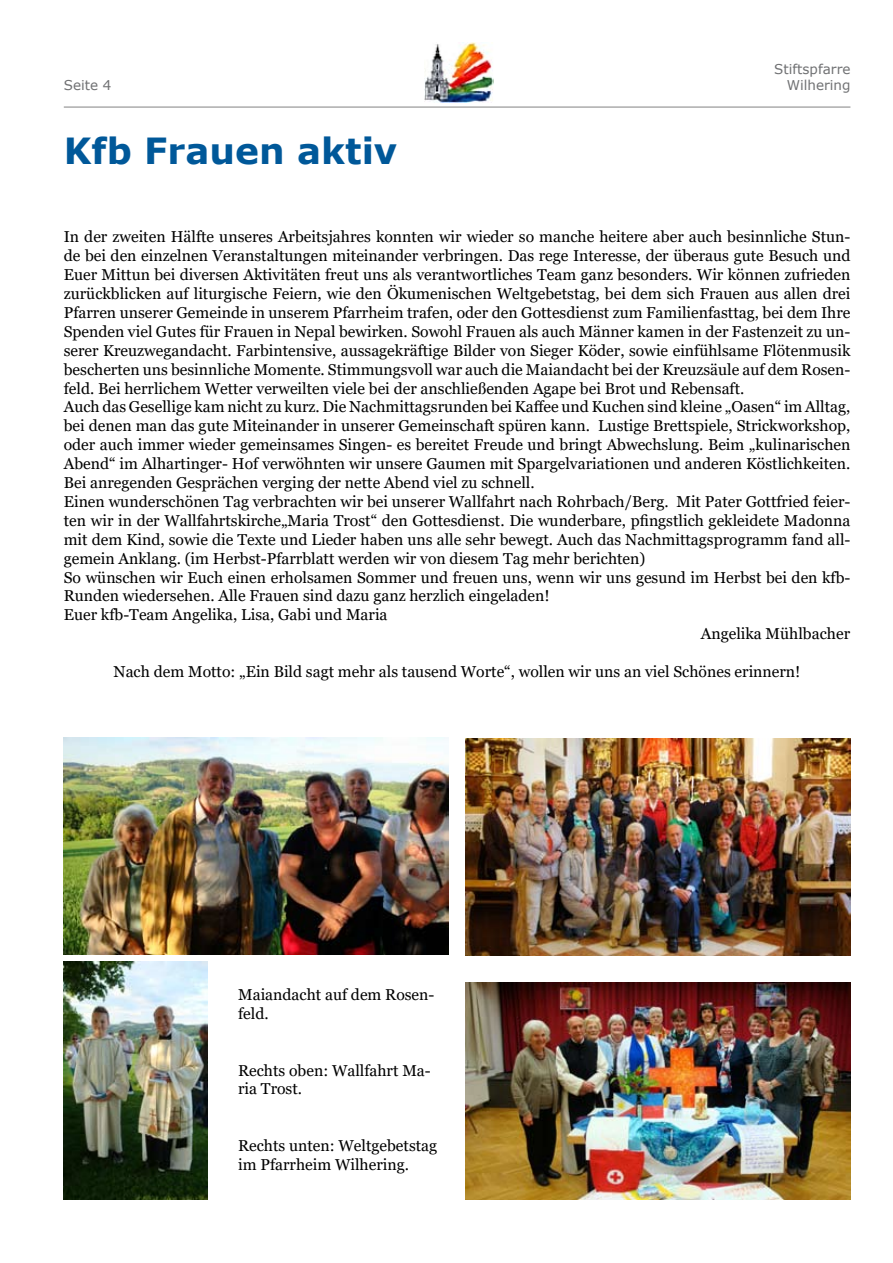
<style>
.page{position:relative;width:893px;height:1263px;background:#fff}
.page>*{position:absolute;margin:0;border:0;box-sizing:border-box;transform-origin:0 0}
.t1{font:700 36px "Verdana";color:#005899}
.t2{font:15.75px/18.9px "Georgia";color:#000}
.t3{font:13.5px/16.2px "Verdana";color:#707173;text-align:right}
</style>
<div class="page">
<hr style="left:64px;top:107px;width:786px;height:1px;background:#000">
<img style="left:425px;top:43px;width:69px;height:60px">
<img style="left:64px;top:738px;width:385px;height:216px">
<img style="left:64px;top:961px;width:144px;height:238px">
<img style="left:466px;top:738px;width:384px;height:217px">
<img style="left:466px;top:983px;width:384px;height:216px">
<p class="t3" style="left:64px;top:77px;width:49px">Seite 4</p>
<h1 class="t1" style="left:64px;top:125px;width:335px">Kfb Frauen aktiv</h1>
<p class="t3" style="left:774px;top:61px;width:78px">Stiftspfarre<br>Wilhering</p>
<p class="t2" style="left:64px;top:228px;width:788px">In der zweiten Hälfte unseres Arbeitsjahres konnten wir wieder so manche heitere aber auch besinnliche Stun-</p>
<p class="t2" style="left:64px;top:247px;width:788px">de bei den einzelnen Veranstaltungen miteinander verbringen. Das rege Interesse, der überaus gute Besuch und</p>
<p class="t2" style="left:64px;top:266px;width:788px">Euer Mittun bei diversen Aktivitäten freut uns als verantwortliches Team ganz besonders. Wir können zufrieden</p>
<p class="t2" style="left:64px;top:284px;width:788px">zurückblicken auf liturgische Feiern, wie den Ökumenischen Weltgebetstag, bei dem sich Frauen aus allen drei</p>
<p class="t2" style="left:64px;top:303px;width:788px">Pfarren unserer Gemeinde in unserem Pfarrheim trafen, oder den Gottesdienst zum Familienfasttag, bei dem Ihre</p>
<p class="t2" style="left:64px;top:322px;width:788px">Spenden viel Gutes für Frauen in Nepal bewirken. Sowohl Frauen als auch Männer kamen in der Fastenzeit zu un-</p>
<p class="t2" style="left:64px;top:341px;width:788px">serer Kreuzwegandacht. Farbintensive, aussagekräftige Bilder von Sieger Köder, sowie einfühlsame Flötenmusik</p>
<p class="t2" style="left:64px;top:360px;width:788px">bescherten uns besinnliche Momente. Stimmungsvoll war auch die Maiandacht bei der Kreuzsäule auf dem Rosen-</p>
<p class="t2" style="left:64px;top:379px;width:682px">feld. Bei herrlichem Wetter verweilten viele bei der anschließenden Agape bei Brot und Rebensaft.</p>
<p class="t2" style="left:64px;top:398px;width:788px">Auch das Gesellige kam nicht zu kurz. Die Nachmittagsrunden bei Kaffee und Kuchen sind kleine „Oasen“ im Alltag,</p>
<p class="t2" style="left:64px;top:417px;width:788px">bei denen man das gute Miteinander in unserer Gemeinschaft spüren kann. Lustige Brettspiele, Strickworkshop,</p>
<p class="t2" style="left:64px;top:436px;width:788px">oder auch immer wieder gemeinsames Singen- es bereitet Freude und bringt Abwechslung. Beim „kulinarischen</p>
<p class="t2" style="left:64px;top:455px;width:788px">Abend“ im Alhartinger- Hof verwöhnten wir unsere Gaumen mit Spargelvariationen und anderen Köstlichkeiten.</p>
<p class="t2" style="left:64px;top:473px;width:472px">Bei anregenden Gesprächen verging der nette Abend viel zu schnell.</p>
<p class="t2" style="left:64px;top:492px;width:788px">Einen wunderschönen Tag verbrachten wir bei unserer Wallfahrt nach Rohrbach/Berg. Mit Pater Gottfried feier-</p>
<p class="t2" style="left:64px;top:511px;width:788px">ten wir in der Wallfahrtskirche„Maria Trost“ den Gottesdienst. Die wunderbare, pfingstlich gekleidete Madonna</p>
<p class="t2" style="left:64px;top:530px;width:788px">mit dem Kind, sowie die Texte und Lieder haben uns alle sehr bewegt. Auch das Nachmittagsprogramm fand all-</p>
<p class="t2" style="left:64px;top:549px;width:583px">gemein Anklang. (im Herbst-Pfarrblatt werden wir von diesem Tag mehr berichten)</p>
<p class="t2" style="left:64px;top:568px;width:788px">So wünschen wir Euch einen erholsamen Sommer und freuen uns, wenn wir uns gesund im Herbst bei den kfb-</p>
<p class="t2" style="left:64px;top:587px;width:487px">Runden wiedersehen. Alle Frauen sind dazu ganz herzlich eingeladen!</p>
<p class="t2" style="left:64px;top:606px;width:325px">Euer kfb-Team Angelika, Lisa, Gabi und Maria</p>
<p class="t2" style="left:701px;top:625px;width:151px">Angelika Mühlbacher</p>
<p class="t2" style="left:114px;top:662px;width:688px">Nach dem Motto: „Ein Bild sagt mehr als tausend Worte“, wollen wir uns an viel Schönes erinnern!</p>
<p class="t2" style="left:238px;top:985px;width:198px">Maiandacht auf dem Rosen&shy;feld.</p>
<p class="t2" style="left:238px;top:1061px;width:194px">Rechts oben: Wallfahrt Ma&shy;ria Trost.</p>
<p class="t2" style="left:238px;top:1136px;width:201px">Rechts unten: Weltgebetstag im Pfarrheim Wilhering.</p>
</div>
